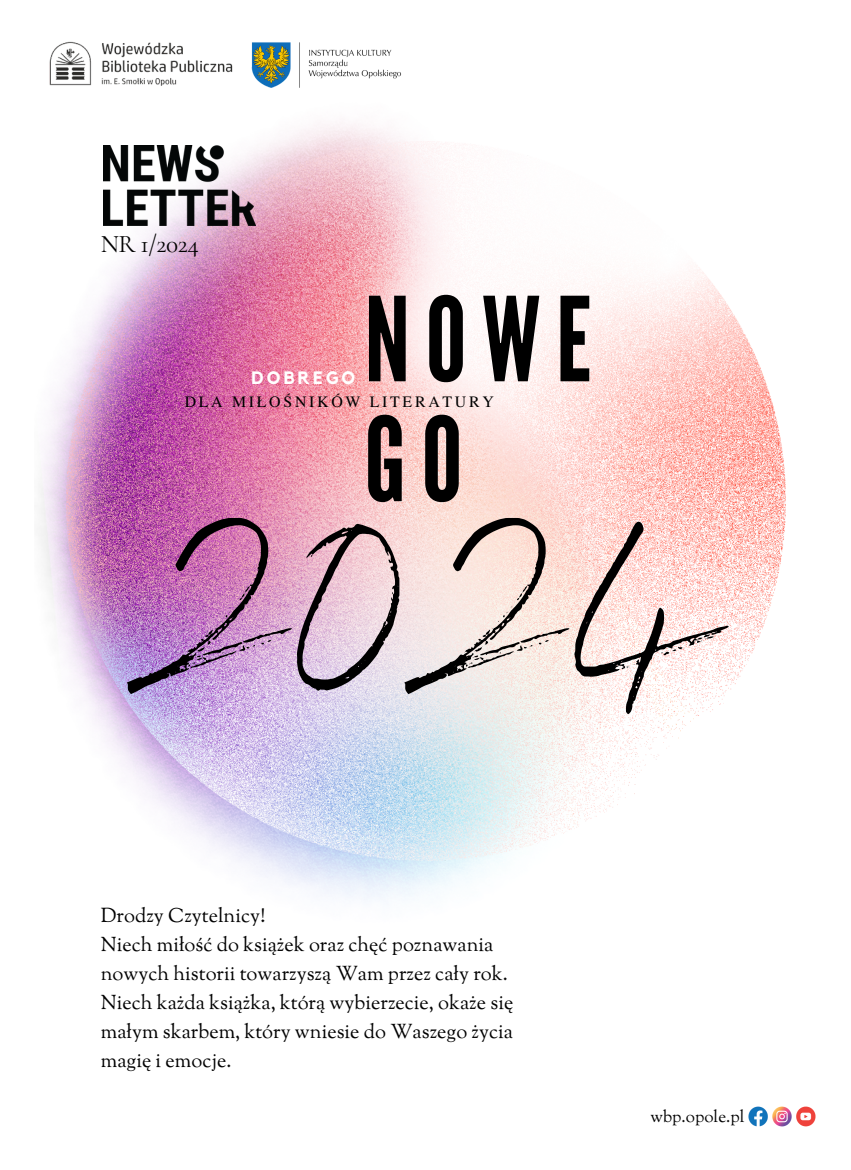
<style>
.page{position:relative;width:851px;height:1170px;background:#fff}
.page>*{position:absolute;margin:0;border:0;box-sizing:border-box;transform-origin:0 0}
.t1{font:235.38px "Benedict";color:#000}
.t2{font:116.38px/119.8px "League Gothic";letter-spacing:.13em;color:#000}
.t3{font:25.25px "Cormorant Garamond";letter-spacing:-.02em;color:#000}
.t4{font:20px/29px "Sorts Mill Goudy";color:#000}
.t5{font:700 17.88px "Kollektif";letter-spacing:.175em;color:#fff}
.t6{font:16.88px "Sorts Mill Goudy";color:#000}
.t7{font:15.88px "Te X Gyre Termes";letter-spacing:.17em;color:#000}
</style>
<div class="page">
<img style="left:49px;top:41px;width:184px;height:45px">
<img style="left:251px;top:42px;width:150px;height:46px">
<img style="left:66px;top:141px;width:719px;height:719px">
<img style="left:103px;top:146px;width:152px;height:79px">
<img style="left:748px;top:1106px;width:68px;height:21px">
<p class="t3" style="left:101px;top:228px;width:99px">NR 1/2024</p>
<p class="t2" style="left:364px;top:282px;width:229px">NOWE<br>GO</p>
<p class="t5" style="left:251px;top:369px;width:105px">DOBREGO</p>
<p class="t7" style="left:185px;top:390px;width:310px">DLA MIŁOŚNIKÓW LITERATURY</p>
<p class="t1" style="left:127px;top:472px;width:603px">2024</p>
<p class="t4" style="left:101px;top:902px;width:166px">Drodzy Czytelnicy!</p>
<p class="t4" style="left:101px;top:931px;width:414px">Niech miłość do książek oraz chęć poznawania nowych historii towarzyszą Wam przez cały rok.<br>Niech każda książka, którą wybierzecie, okaże się małym skarbem, który wniesie do Waszego życia magię i emocje.</p>
<p class="t6" style="left:650px;top:1105px;width:95px">wbp.opole.pl</p>
</div>
